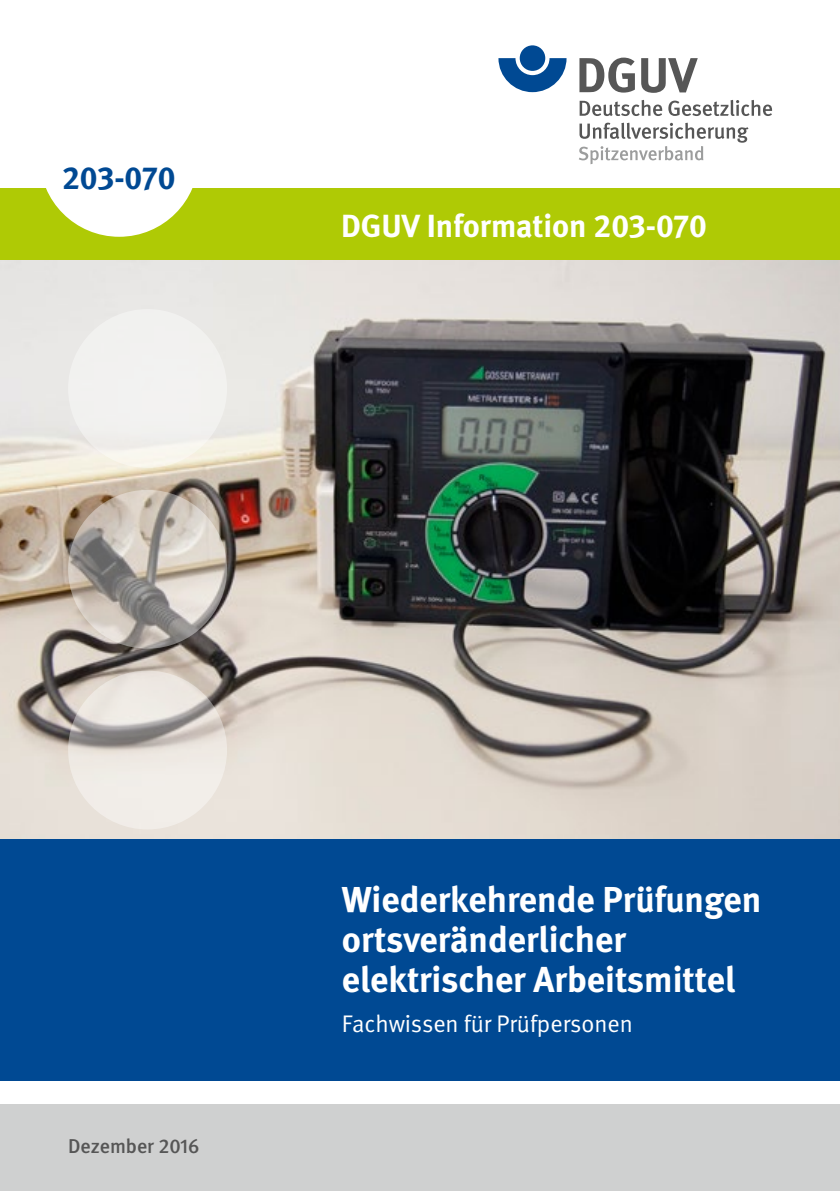
<style>
.page{position:relative;width:840px;height:1191px;background:#fff}
.page>*{position:absolute;margin:0;border:0;box-sizing:border-box;transform-origin:0 0}
.Titel{font:700 36px/40px "DGUV Meta";color:#fff}
.BestNr_Balken{font:700 32px "DGUV Meta";color:#fff}
.t1{font:700 32px "DGUV Meta";letter-spacing:-.005em;color:#004993}
.SubTitel{font:24px "DGUV Meta";color:#fff}
.Ausgabe{font:500 20px "DGUV Meta";color:#565656}
</style>
<div class="page">
<div style="left:0;top:189px;width:839px;height:72px;background:#afca05"></div>
<img style="left:0;top:261px;width:839px;height:578px">
<div style="left:68px;top:309px;width:159px;height:159px;background:#f2f1ef;border-radius:50%"></div>
<svg style="left:68px;top:490px;width:159px;height:158px;background:#b8b1aa"></svg>
<svg style="left:68px;top:670px;width:159px;height:159px;background:#dfdad5"></svg>
<div style="left:0;top:1104px;width:839px;height:87px;background:#cfd0d0"></div>
<div style="left:0;top:839px;width:839px;height:241px;background:#004993"></div>
<div style="left:40px;top:78px;width:158px;height:159px;background:#fff;border-radius:50%"></div>
<svg style="left:498px;top:58px;width:68px;height:34px"></svg>
<div style="left:519px;top:45px;width:26px;height:26px;background:#004993;border-radius:50%"></div>
<svg style="left:579px;top:58px;width:55px;height:35px"></svg>
<svg style="left:641px;top:58px;width:56px;height:35px"></svg>
<svg style="left:579px;top:100px;width:82px;height:16px"></svg>
<svg style="left:668px;top:100px;width:103px;height:16px"></svg>
<svg style="left:579px;top:123px;width:169px;height:41px"></svg>
<p class="t1" style="left:62px;top:158px;width:115px">203-070</p>
<p class="BestNr_Balken" style="left:341px;top:207px;width:367px">DGUV Information 203-070</p>
<p class="Ausgabe" style="left:68px;top:1134px;width:133px">Dezember 2016</p>
<p class="Titel" style="left:342px;top:880px;width:421px">Wiederkehrende Prüfungen ortsveränderlicher elektrischer Arbeitsmittel</p>
<p class="SubTitel" style="left:342px;top:1009px;width:292px">Fachwissen für Prüfpersonen</p>
</div>
